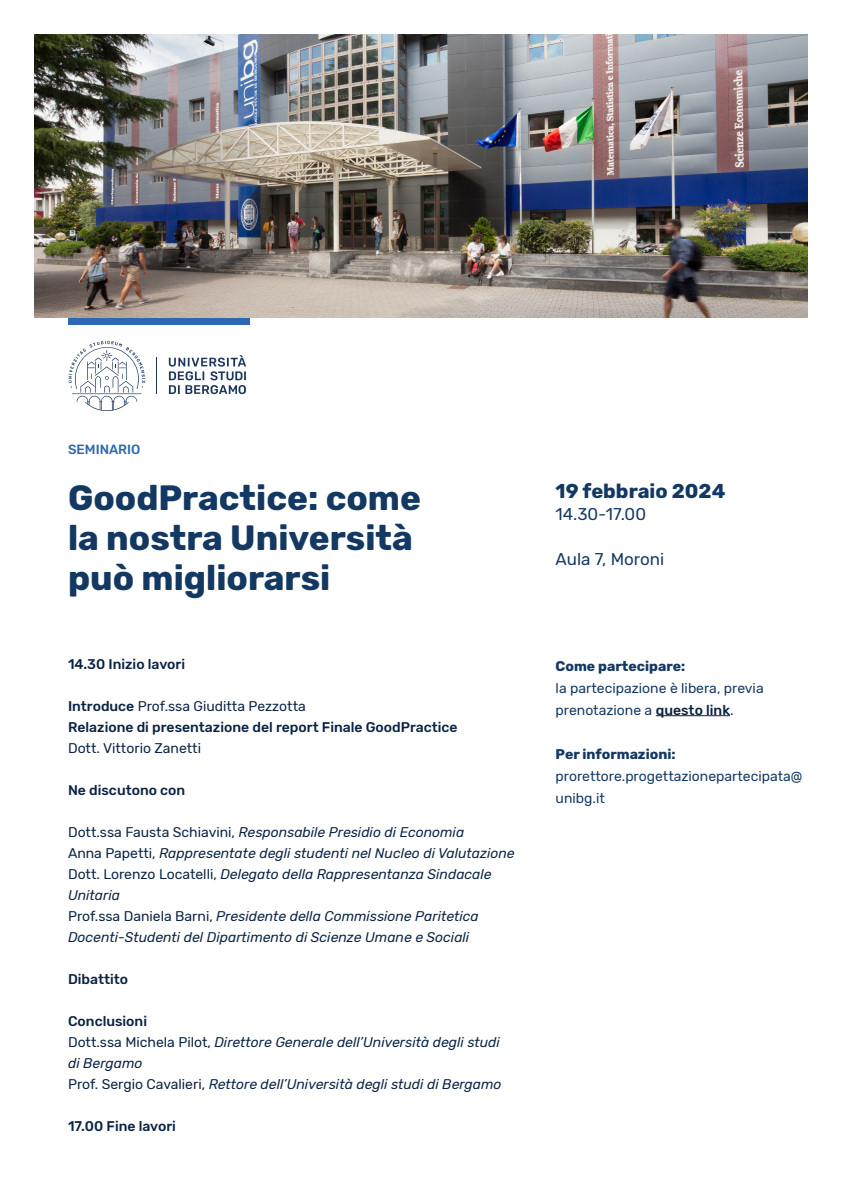
<style>
.page{position:relative;width:842px;height:1191px;background:#fff}
.page>*{position:absolute;margin:0;border:0;box-sizing:border-box;transform-origin:0 0}
.t1{font:700 35px "Rubik";color:#133862}
.t2{font:700 20px "Rubik";color:#133862}
.t3{font:17px "Rubik";color:#133862}
.t4{font:italic 14px/21px "Rubik";color:#0a2343}
.t5{font:500 14px "Rubik";color:#0a2343}
.t6{font:14px/22px "Rubik";color:#133862}
.t7{font:14px "Rubik";color:#0a2343}
.t8{font:700 14px "Rubik";color:#133862}
.t9{font:500 13.3px "Rubik";color:#2d68b0}
.s1{font-weight:500}
.s2{font-style:normal}
.s3{font-weight:500;color:#0a2343}
</style>
<div class="page">
<img style="left:34px;top:34px;width:774px;height:283px">
<hr style="left:656px;top:715px;width:74px;height:1px;background:#0a2343">
<div style="left:68px;top:317px;width:181px;height:7px;background:#2d68b0"></div>
<svg style="left:69px;top:341px;width:76px;height:70px"></svg>
<svg style="left:169px;top:355px;width:77px;height:39px"></svg>
<hr style="left:157px;top:357px;width:1px;height:37px;background:#1c355d">
<p class="t9" style="left:68px;top:441px;width:74px">SEMINARIO</p>
<p class="t1" style="left:68px;top:477px;width:354px">GoodPractice: come</p>
<p class="t1" style="left:68px;top:517px;width:346px">la nostra Università</p>
<p class="t1" style="left:68px;top:557px;width:264px">può migliorarsi</p>
<p class="t5" style="left:68px;top:656px;width:119px">14.30 Inizio lavori</p>
<p class="t7" style="left:68px;top:698px;width:239px"><span class="s1">Introduce</span> Prof.ssa Giuditta Pezzotta</p>
<p class="t5" style="left:68px;top:719px;width:391px">Relazione di presentazione del report Finale GoodPractice</p>
<p class="t7" style="left:68px;top:740px;width:134px">Dott. Vittorio Zanetti</p>
<p class="t5" style="left:68px;top:782px;width:119px">Ne discutono con</p>
<p class="t4" style="left:68px;top:822px;width:398px"><span class="s2">Dott.ssa Fausta Schiavini,</span> Responsabile Presidio di Economia</p>
<p class="t4" style="left:68px;top:843px;width:448px"><span class="s2">Anna Papetti,</span> Rappresentate degli studenti nel Nucleo di Valutazione</p>
<p class="t4" style="left:68px;top:864px;width:425px"><span class="s2">Dott. Lorenzo Locatelli,</span> Delegato della Rappresentanza Sindacale<br>Unitaria</p>
<p class="t4" style="left:68px;top:906px;width:412px"><span class="s2">Prof.ssa Daniela Barni,</span> Presidente della Commissione Paritetica<br>Docenti-Studenti del Dipartimento di Scienze Umane e Sociali</p>
<p class="t5" style="left:68px;top:971px;width:62px">Dibattito</p>
<p class="t5" style="left:68px;top:1013px;width:81px">Conclusioni</p>
<p class="t4" style="left:68px;top:1032px;width:433px"><span class="s2">Dott.ssa Michela Pilot,</span> Direttore Generale dell’Università degli studi</p>
<p class="t4" style="left:68px;top:1053px;width:76px">di Bergamo</p>
<p class="t4" style="left:68px;top:1074px;width:435px"><span class="s2">Prof. Sergio Cavalieri,</span> Rettore dell’Università degli studi di Bergamo</p>
<p class="t5" style="left:68px;top:1118px;width:109px">17.00 Fine lavori</p>
<p class="t2" style="left:556px;top:480px;width:171px">19 febbraio 2024</p>
<p class="t3" style="left:556px;top:505px;width:92px">14.30-17.00</p>
<p class="t3" style="left:556px;top:549px;width:110px">Aula 7, Moroni</p>
<p class="t8" style="left:556px;top:658px;width:131px">Come partecipare:</p>
<p class="t6" style="left:556px;top:677px;width:210px">la partecipazione è libera, previa prenotazione a <span class="s3">questo link</span>.</p>
<p class="t8" style="left:556px;top:746px;width:122px">Per informazioni:</p>
<p class="t6" style="left:556px;top:765px;width:248px">prorettore.progettazionepartecipata@ unibg.it</p>
</div>
